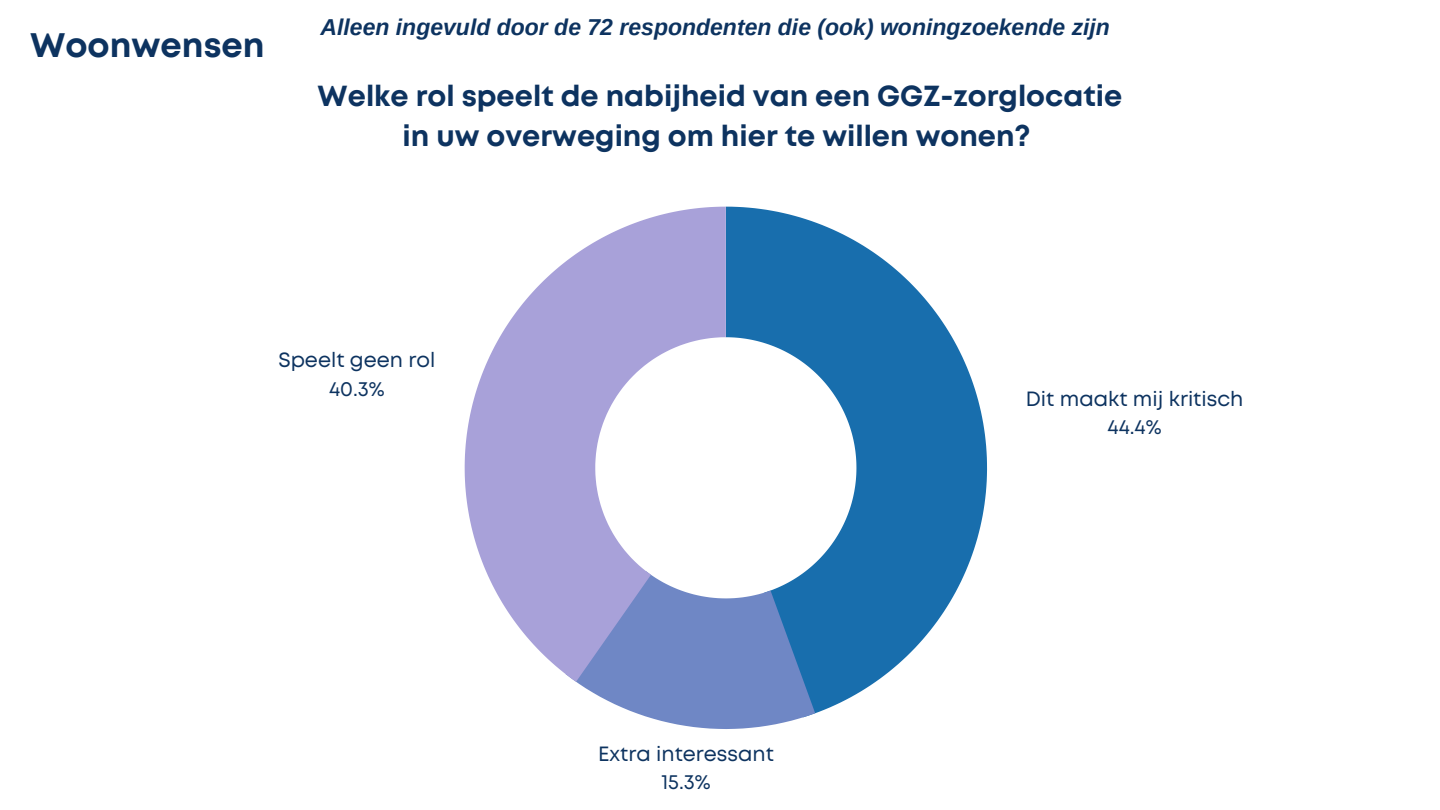
<style>
.page{position:relative;width:1440px;height:810px;background:#fff}
.page>*{position:absolute;margin:0;border:0;box-sizing:border-box;transform-origin:0 0}
.t1{font:700 34px "Mont";color:#0d3360}
.t2{font:700 29px/40.5px "Mont";color:#0d3360;text-align:center}
.t3{font:italic 700 23px "Arimo";color:#0d3360}
.t4{font:20.6px/28.4px "Mont";color:#0d3360;text-align:center}
</style>
<div class="page">
<svg style="left:726px;top:207px;width:261px;height:507px;fill:#186ead"></svg>
<svg style="left:576px;top:571px;width:239px;height:158px"></svg>
<svg style="left:465px;top:207px;width:261px;height:475px;fill:#a8a1d9"></svg>
<svg style="left:726px;top:207px;width:1px;height:130px"></svg>
<p class="t1" style="left:30px;top:32px;width:236px">Woonwensen</p>
<p class="t3" style="left:321px;top:15px;width:791px">Alleen ingevuld door de 72 respondenten die (ook) woningzoekende zijn</p>
<p class="t2" style="left:318px;top:78px;width:806px">Welke rol speelt de nabijheid van een GGZ-zorglocatie in uw overweging om hier te willen wonen?</p>
<p class="t4" style="left:278px;top:347px;width:159px">Speelt geen rol<br>40.3%</p>
<p class="t4" style="left:1026px;top:386px;width:219px">Dit maakt mij kritisch<br>44.4%</p>
<p class="t4" style="left:598px;top:741px;width:177px">Extra interessant<br>15.3%</p>
</div>
